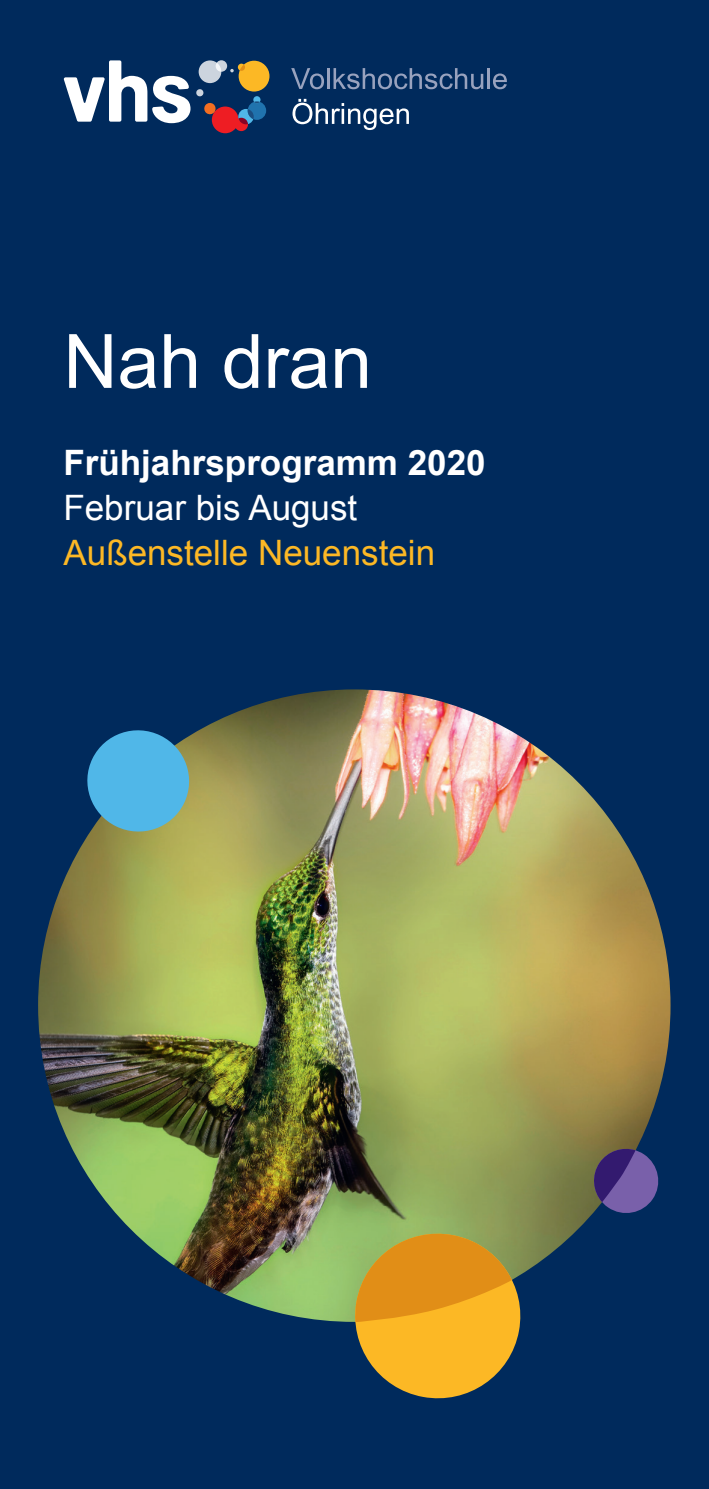
<style>
.page{position:relative;width:709px;height:1489px;background:#fff}
.page>*{position:absolute;margin:0;border:0;box-sizing:border-box;transform-origin:0 0}
.t1{font:75px "Arial";color:#fff}
.t2{font:700 35px "Arial";color:#fff}
.t3{font:35px "Arial";color:#fcb825}
.t4{font:35px "Arial";color:#fff}
</style>
<div class="page">
<div style="left:0;top:0;width:709px;height:1488px;background:#002a5c"></div>
<img style="left:38px;top:689px;width:632px;height:632px;border-radius:316px">
<svg style="left:291px;top:68px;width:33px;height:21px"></svg>
<hr style="left:327px;top:68px;width:2px;height:21px;background:#98a2be">
<svg style="left:333px;top:68px;width:150px;height:21px"></svg>
<hr style="left:487px;top:68px;width:3px;height:21px;background:#98a2be">
<svg style="left:493px;top:73px;width:14px;height:16px"></svg>
<svg style="left:292px;top:99px;width:117px;height:31px"></svg>
<svg style="left:64px;top:60px;width:126px;height:63px"></svg>
<svg style="left:196px;top:61px;width:73px;height:72px"></svg>
<svg style="left:589px;top:1144px;width:70px;height:73px"></svg>
<svg style="left:348px;top:1226px;width:179px;height:173px;background:#bd9532"></svg>
<svg style="left:86px;top:730px;width:110px;height:108px;background:#56a0b8"></svg>
<h1 class="t1" style="left:63px;top:312px;width:310px">Nah dran</h1>
<p class="t2" style="left:63px;top:439px;width:424px">Frühjahrsprogramm 2020</p>
<p class="t4" style="left:63px;top:484px;width:295px">Februar bis August</p>
<p class="t3" style="left:63px;top:529px;width:373px">Außenstelle Neuenstein</p>
</div>
